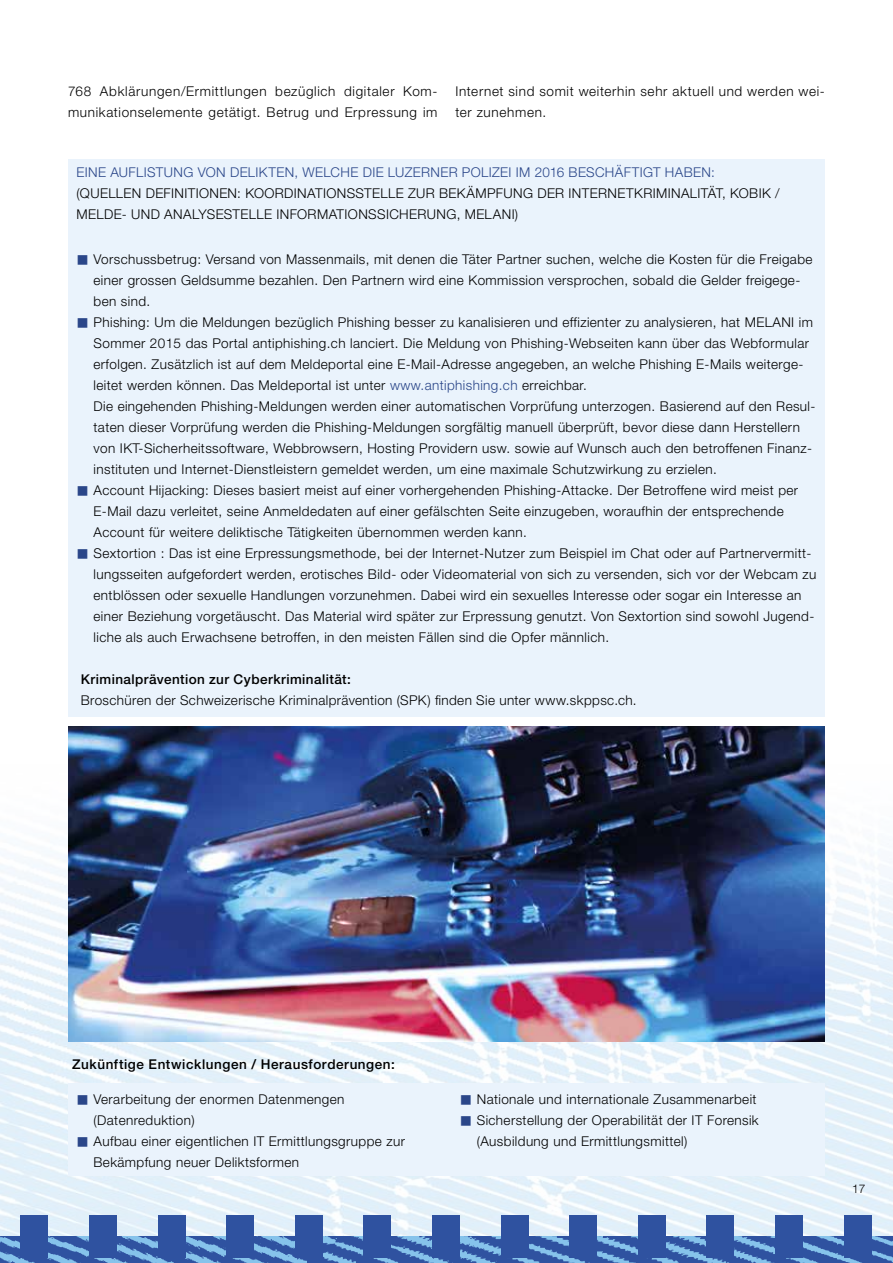
<style>
.page{position:relative;width:893px;height:1263px;background:#fff}
.page>*{position:absolute;margin:0;border:0;box-sizing:border-box;transform-origin:0 0}
.t1{font:300 13.5px/21px "Helvetica Neue LT Pro";letter-spacing:.03em;color:#000}
.t2{font:300 13.5px/21px "Helvetica Neue LT Pro";letter-spacing:.05em;color:#000}
.t3{font:500 13.5px "Helvetica Neue LT Pro";letter-spacing:.04em;color:#000}
.t4{font:300 13.5px "Helvetica Neue LT Pro";letter-spacing:.025em;color:#2a4689}
.t5{font:300 12px "Helvetica Neue LT Pro";color:#000}
.s1{color:#2a4689}
</style>
<div class="page">
<img style="left:0;top:851px;width:893px;height:385px">
<img style="left:0;top:1236px;width:893px;height:27px">
<div style="left:89px;top:1215px;width:28px;height:43px;background:#2f52a0"></div>
<div style="left:775px;top:1215px;width:28px;height:43px;background:#2f52a0"></div>
<div style="left:158px;top:1215px;width:27px;height:43px;background:#2f52a0"></div>
<div style="left:844px;top:1215px;width:27px;height:43px;background:#2f52a0"></div>
<div style="left:21px;top:1215px;width:27px;height:43px;background:#2f52a0"></div>
<div style="left:226px;top:1215px;width:28px;height:43px;background:#2f52a0"></div>
<div style="left:295px;top:1215px;width:27px;height:43px;background:#2f52a0"></div>
<div style="left:364px;top:1215px;width:27px;height:43px;background:#2f52a0"></div>
<div style="left:432px;top:1215px;width:28px;height:43px;background:#2f52a0"></div>
<div style="left:501px;top:1215px;width:27px;height:43px;background:#2f52a0"></div>
<div style="left:569px;top:1215px;width:28px;height:43px;background:#2f52a0"></div>
<div style="left:638px;top:1215px;width:27px;height:43px;background:#2f52a0"></div>
<div style="left:707px;top:1215px;width:27px;height:43px;background:#2f52a0"></div>
<div style="left:68px;top:159px;width:757px;height:557px;background:#eaf3fc"></div>
<div style="left:68px;top:1083px;width:757px;height:93px;background:#eaf3fc"></div>
<img style="left:68px;top:726px;width:757px;height:315px">
<p class="t2" style="left:68px;top:80px;width:371px">768 Abklärungen/Ermittlungen bezüglich digitaler Kom&shy;munikationselemente getätigt. Betrug und Erpressung im</p>
<p class="t2" style="left:455px;top:80px;width:371px">Internet sind somit weiterhin sehr aktuell und werden wei&shy;ter zunehmen.</p>
<p class="t4" style="left:77px;top:164px;width:640px">EINE AUFLISTUNG VON DELIKTEN, WELCHE DIE LUZERNER POLIZEI IM 2016 BESCHÄFTIGT HABEN:</p>
<p class="t1" style="left:77px;top:183px;width:705px">(QUELLEN DEFINITIONEN: KOORDINATIONSSTELLE ZUR BEKÄMPFUNG DER INTERNETKRIMINALITÄT, KOBIK /<br>MELDE- UND ANALYSESTELLE INFORMATIONSSICHERUNG, MELANI)</p>
<p class="t1" style="left:94px;top:248px;width:724px">Vorschussbetrug: Versand von Massenmails, mit denen die Täter Partner suchen, welche die Kosten für die Freigabe einer grossen Geldsumme bezahlen. Den Partnern wird eine Kommission versprochen, sobald die Gelder freigege&shy;ben sind.<br>Phishing: Um die Meldungen bezüglich Phishing besser zu kanalisieren und effizienter zu analysieren, hat MELANI im Sommer 2015 das Portal antiphishing.ch lanciert. Die Meldung von Phishing-Webseiten kann über das Webformular erfolgen. Zusätzlich ist auf dem Meldeportal eine E-Mail-Adresse angegeben, an welche Phishing E-Mails weiterge&shy;leitet werden können. Das Meldeportal ist unter <span class="s1">www.antiphishing.ch</span> erreichbar.<br>Die eingehenden Phishing-Meldungen werden einer automatischen Vorprüfung unterzogen. Basierend auf den Resul&shy;taten dieser Vorprüfung werden die Phishing-Meldungen sorgfältig manuell überprüft, bevor diese dann Herstellern von IKT-Sicherheitssoftware, Webbrowsern, Hosting Providern usw. sowie auf Wunsch auch den betroffenen Finanz&shy;instituten und Internet-Dienstleistern gemeldet werden, um eine maximale Schutzwirkung zu erzielen.<br>Account Hijacking: Dieses basiert meist auf einer vorhergehenden Phishing-Attacke. Der Betroffene wird meist per E-Mail dazu verleitet, seine Anmeldedaten auf einer gefälschten Seite einzugeben, woraufhin der entsprechende Account für weitere deliktische Tätigkeiten übernommen werden kann.<br>Sextortion : Das ist eine Erpressungsmethode, bei der Internet-Nutzer zum Beispiel im Chat oder auf Partnervermitt&shy;lungsseiten aufgefordert werden, erotisches Bild- oder Videomaterial von sich zu versenden, sich vor der Webcam zu entblössen oder sexuelle Handlungen vorzunehmen. Dabei wird ein sexuelles Interesse oder sogar ein Interesse an einer Beziehung vorgetäuscht. Das Material wird später zur Erpressung genutzt. Von Sextortion sind sowohl Jugend&shy;liche als auch Erwachsene betroffen, in den meisten Fällen sind die Opfer männlich.</p>
<p class="t3" style="left:81px;top:671px;width:272px">Kriminalprävention zur Cyberkriminalität:</p>
<p class="t1" style="left:81px;top:689px;width:557px">Broschüren der Schweizerische Kriminalprävention (SPK) finden Sie unter www.skppsc.ch.</p>
<p class="t3" style="left:72px;top:1055px;width:324px">Zukünftige Entwicklungen / Herausforderungen:</p>
<p class="t1" style="left:94px;top:1088px;width:313px">Verarbeitung der enormen Datenmengen (Datenreduktion)<br>Aufbau einer eigentlichen IT Ermittlungsgruppe zur Bekämpfung neuer Deliktsformen</p>
<p class="t1" style="left:477px;top:1088px;width:283px">Nationale und internationale Zusammenarbeit<br>Sicherstellung der Operabilität der IT Forensik (Ausbildung und Ermittlungsmittel)</p>
<p class="t5" style="left:852px;top:1181px;width:15px">17</p>
</div>
